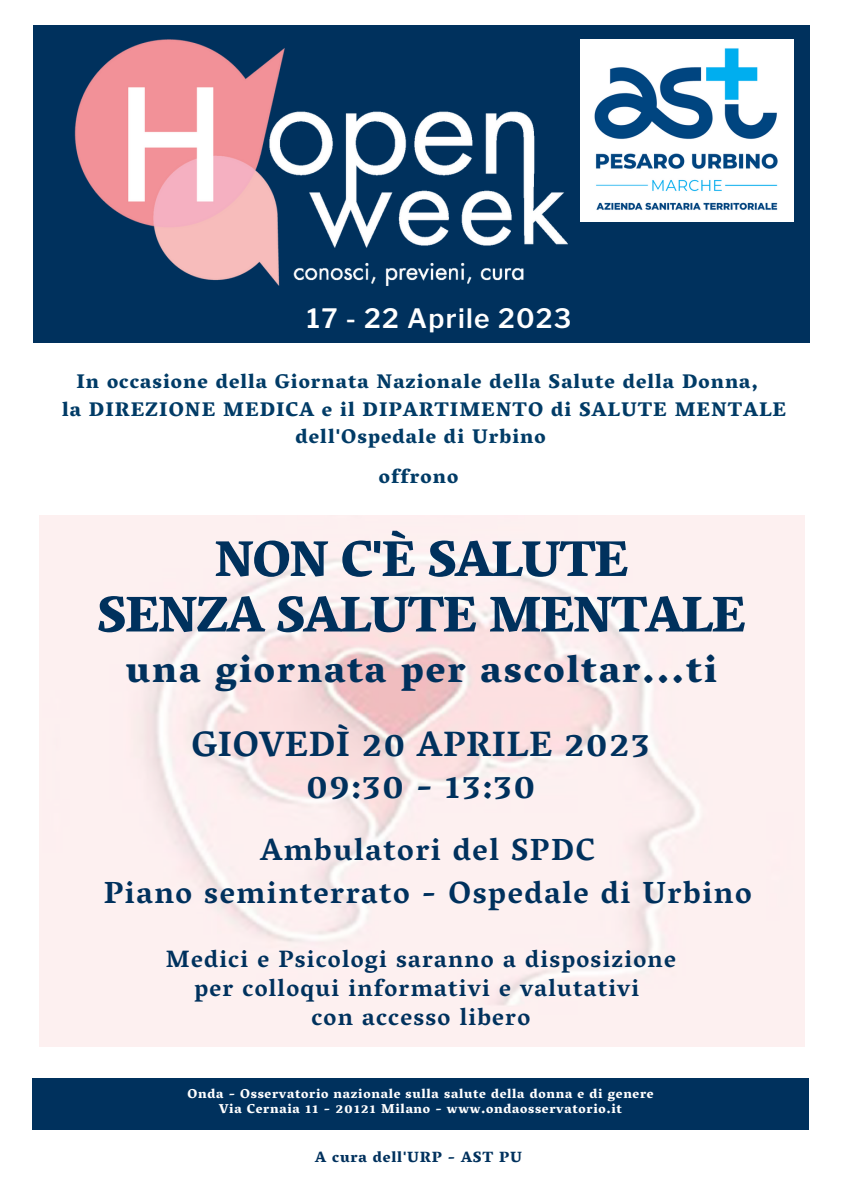
<style>
.page{position:relative;width:842px;height:1191px;background:#fff}
.page>*{position:absolute;margin:0;border:0;box-sizing:border-box;transform-origin:0 0}
.t1{font:800 51.1px/55.5px "Vesper Libre";letter-spacing:-.035em;color:#00315d;text-align:center}
.t2{font:800 38.1px "Vesper Libre";letter-spacing:.05em;color:#00315d}
.t3{font:700 35.9px/41.2px "Vesper Libre";letter-spacing:.015em;color:#00315d;text-align:center}
.t4{font:700 31.1px/43.5px "Vesper Libre";letter-spacing:.05em;color:#00315d;text-align:center}
.t5{font:600 26.5px "Libre Franklin";letter-spacing:.05em;color:#fff}
.t6{font:700 24.1px/29.2px "Vesper Libre";letter-spacing:.05em;color:#00315d;text-align:center}
.t7{font:800 20.1px "Vesper Libre";letter-spacing:.05em;color:#013b66}
.t8{font:800 15.1px "Vesper Libre";letter-spacing:.05em;color:#00315d}
.t9{font:800 13.1px/15px "Vesper Libre";letter-spacing:.05em;color:#fff;text-align:center}
</style>
<div class="page">
<div style="left:32px;top:1078px;width:777px;height:51px;background:#00315d"></div>
<img style="left:33px;top:26px;width:776px;height:317px">
<div style="left:571px;top:118px;width:217px;height:158px;background:#00315d"></div>
<img style="left:580px;top:39px;width:214px;height:183px">
<h3 class="t5" style="left:307px;top:302px;width:266px">17 - 22 Aprile 2023</h3>
<p class="t7" style="left:76px;top:369px;width:683px">In occasione della Giornata Nazionale della Salute della Donna,</p>
<p class="t7" style="left:62px;top:397px;width:726px">la DIREZIONE MEDICA e il DIPARTIMENTO di SALUTE MENTALE</p>
<p class="t7" style="left:296px;top:424px;width:252px">dell'Ospedale di Urbino</p>
<p class="t7" style="left:379px;top:464px;width:81px">offrono</p>
<h1 class="t1" style="left:97px;top:530px;width:650px">NON C'È SALUTE<br>SENZA SALUTE MENTALE</h1>
<h2 class="t2" style="left:126px;top:646px;width:593px">una giornata per ascoltar...ti</h2>
<h3 class="t3" style="left:191px;top:723px;width:460px">GIOVEDÌ 20 APRILE 2023<br>09:30 - 13:30</h3>
<h3 class="t4" style="left:104px;top:827px;width:650px">Ambulatori del SPDC<br>Piano seminterrato - Ospedale di Urbino</h3>
<p class="t6" style="left:166px;top:943px;width:511px">Medici e Psicologi saranno a disposizione per colloqui informativi e valutativi<br>con accesso libero</p>
<p class="t9" style="left:188px;top:1085px;width:468px">Onda - Osservatorio nazionale sulla salute della donna e di genere<br>Via Cernaia 11 - 20121 Milano - www.ondaosservatorio.it</p>
<p class="t8" style="left:315px;top:1148px;width:208px">A cura dell'URP - AST PU</p>
</div>
